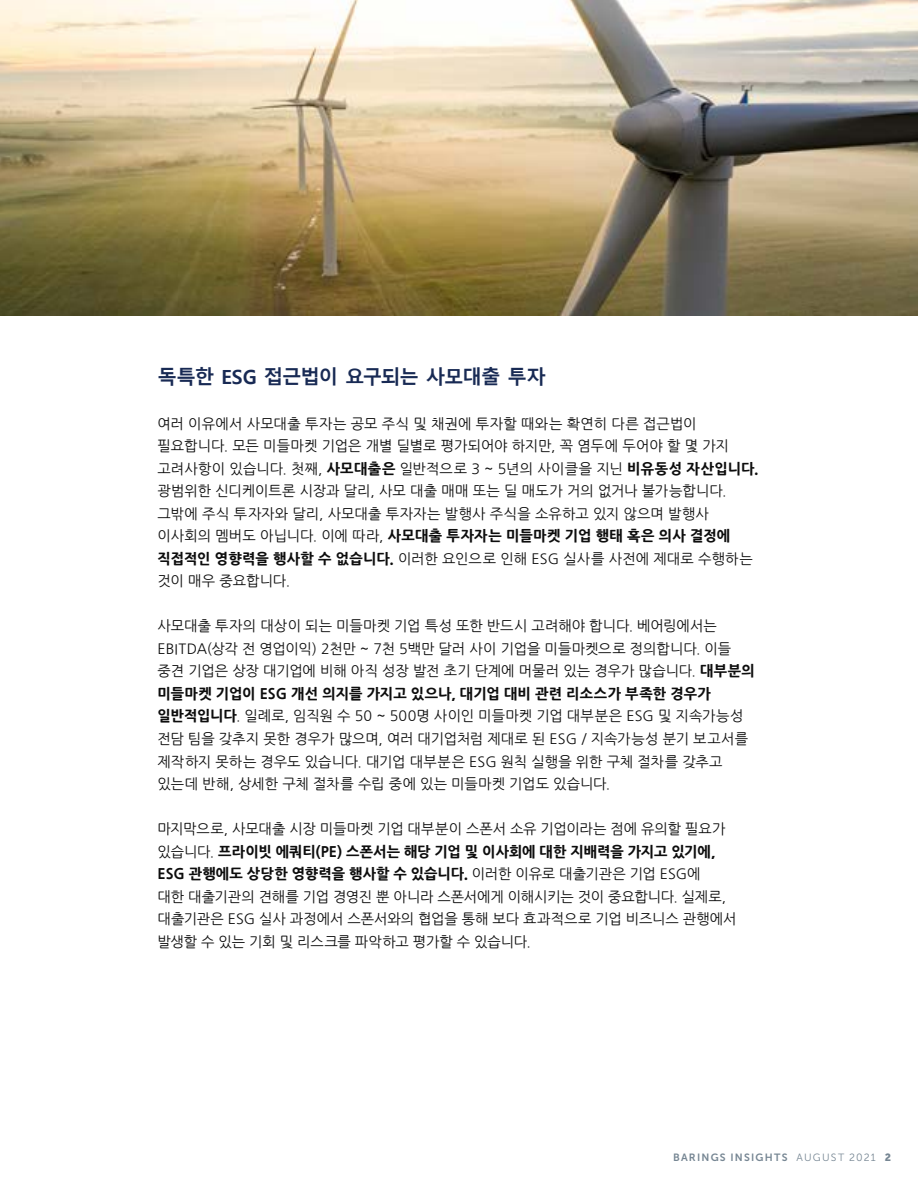
<style>
.page{position:relative;width:918px;height:1188px;background:#fff}
.page>*{position:absolute;margin:0;border:0;box-sizing:border-box;transform-origin:0 0}
.t1{font:700 19.5px "Malgun Gothic";letter-spacing:-.05em;color:#182a54}
.t2{font:14.25px/22.5px "Nanum Gothic";color:#0d0d0d}
.t3{font:10.5px "Museo Sans 700";letter-spacing:.115em;color:#768693}
.s1{font-weight:800}
.s2{font-family:"Museo Sans 300"}
.s3{font-family:"Museo Sans 900"}
</style>
<div class="page">
<img style="left:0;top:0;width:918px;height:316px">
<h1 class="t1" style="left:158px;top:365px;width:390px">독특한 ESG 접근법이 요구되는 사모대출 투자</h1>
<p class="t2" style="left:158px;top:413px;width:603px">여러 이유에서 사모대출 투자는 공모 주식 및 채권에 투자할 때와는 확연히 다른 접근법이 필요합니다. 모든 미들마켓 기업은 개별 딜별로 평가되어야 하지만, 꼭 염두에 두어야 할 몇 가지 고려사항이 있습니다. 첫째, <span class="s1">사모대출은</span> 일반적으로 3 ~ 5년의 사이클을 지닌 <span class="s1">비유동성 자산입니다. </span>광범위한 신디케이트론 시장과 달리, 사모 대출 매매 또는 딜 매도가 거의 없거나 불가능합니다. 그밖에 주식 투자자와 달리, 사모대출 투자자는 발행사 주식을 소유하고 있지 않으며 발행사 이사회의 멤버도 아닙니다. 이에 따라, <span class="s1">사모대출 투자자는 미들마켓 기업 행태 혹은 의사 결정에 직접적인 영향력을 행사할 수 없습니다.</span> 이러한 요인으로 인해 ESG 실사를 사전에 제대로 수행하는 것이 매우 중요합니다.</p>
<p class="t2" style="left:158px;top:616px;width:599px">사모대출 투자의 대상이 되는 미들마켓 기업 특성 또한 반드시 고려해야 합니다. 베어링에서는 EBITDA(상각 전 영업이익) 2천만 ~ 7천 5백만 달러 사이 기업을 미들마켓으로 정의합니다. 이들 중견 기업은 상장 대기업에 비해 아직 성장 발전 초기 단계에 머물러 있는 경우가 많습니다. <span class="s1">대부분의 미들마켓 기업이 ESG 개선 의지를 가지고 있으나, 대기업 대비 관련 리소스가 부족한 경우가 일반적입니다</span>. 일례로, 임직원 수 50 ~ 500명 사이인 미들마켓 기업 대부분은 ESG 및 지속가능성 전담 팀을 갖추지 못한 경우가 많으며, 여러 대기업처럼 제대로 된 ESG / 지속가능성 분기 보고서를 제작하지 못하는 경우도 있습니다. 대기업 대부분은 ESG 원칙 실행을 위한 구체 절차를 갖추고 있는데 반해, 상세한 구체 절차를 수립 중에 있는 미들마켓 기업도 있습니다.</p>
<p class="t2" style="left:158px;top:818px;width:581px">마지막으로, 사모대출 시장 미들마켓 기업 대부분이 스폰서 소유 기업이라는 점에 유의할 필요가 있습니다. <span class="s1">프라이빗 에쿼티(PE) 스폰서는 해당 기업 및 이사회에 대한 지배력을 가지고 있기에, ESG 관행에도 상당한 영향력을 행사할 수 있습니다.</span> 이러한 이유로 대출기관은 기업 ESG에<br>대한 대출기관의 견해를 기업 경영진 뿐 아니라 스폰서에게 이해시키는 것이 중요합니다. 실제로, 대출기관은 ESG 실사 과정에서 스폰서와의 협업을 통해 보다 효과적으로 기업 비즈니스 관행에서 발생할 수 있는 기회 및 리스크를 파악하고 평가할 수 있습니다.</p>
<p class="t3" style="left:673px;top:1152px;width:219px">BARINGS INSIGHTS <span class="s2">AUGUST 2021</span> <span class="s3">2</span></p>
</div>
